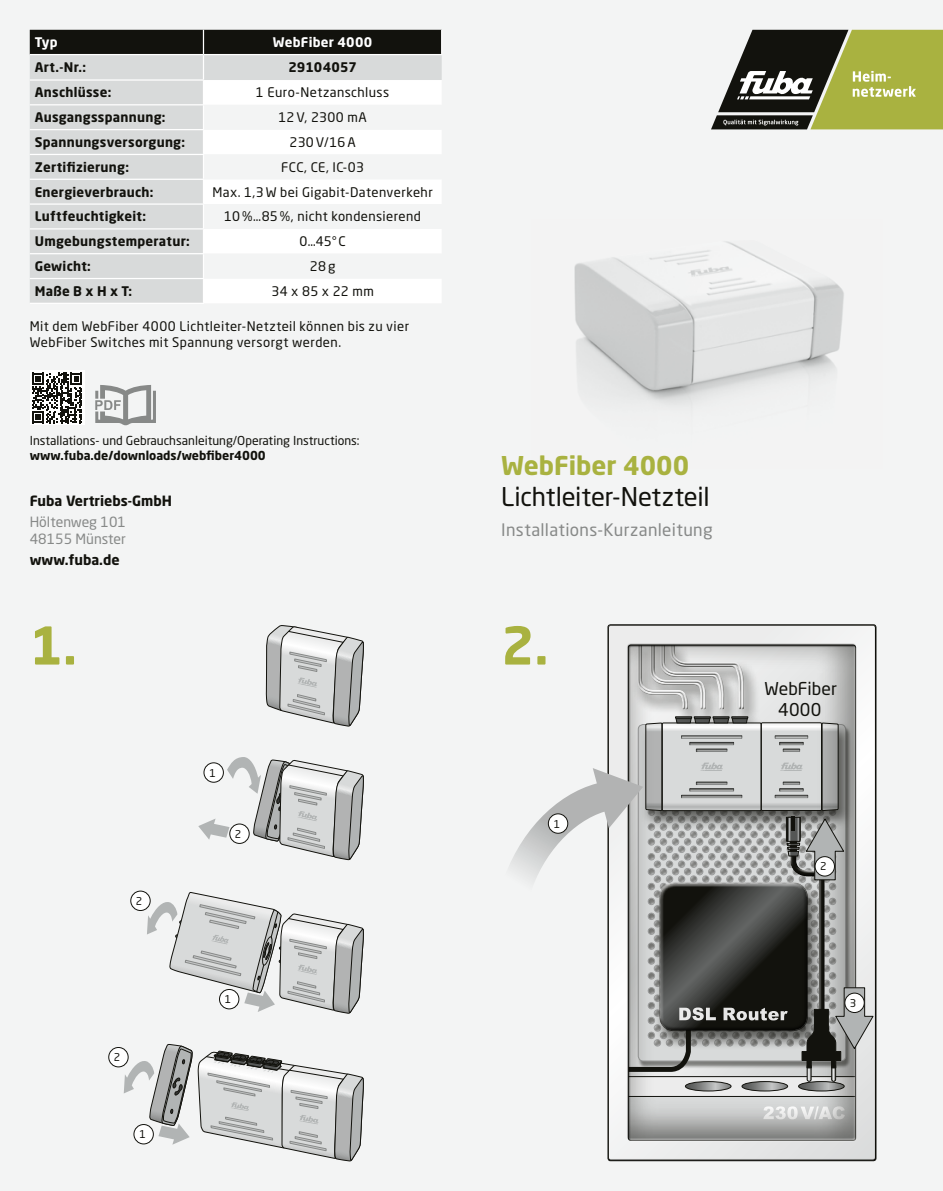
<style>
.page{position:relative;width:943px;height:1191px;background:#f3f4f4}
.page>*{position:absolute;margin:0;border:0;box-sizing:border-box;transform-origin:0 0}
.t1{font:700 51.27px "Neo Sans Pro";color:#a9b240}
.t2{font:25.55px "Neo Sans Pro";letter-spacing:-.01em;color:#12120d}
.t3{font:700 25.55px "Neo Sans Pro";color:#a9b240}
.t4{font:17.5px/21px "Neo Sans Pro";letter-spacing:.005em;color:#12120d;text-align:center}
.t5{font:16.97px "Neo Sans Pro";letter-spacing:.02em;color:#878988}
.t6{font:700 14px "Neo Sans Pro";color:#12120d}
.t7{font:14px/16.8px "Neo Sans Pro";color:#878988}
.t8{font:13.12px/15.8px "Neo Sans Pro";letter-spacing:.03em;color:#12120d}
.t9{font:700 13.12px "Neo Sans Pro";letter-spacing:.02em;color:#12120d}
.t10{font:700 13.12px "Neo Sans Pro";letter-spacing:.02em;color:#fff}
.t11{font:12.25px "Neo Sans Pro";color:#12120d}
.t12{font:700 12.25px "Neo Sans Pro";color:#12120d}
.t13{font:10.67px "Neo Sans Pro";color:#12120d}
</style>
<div class="page">
<img style="left:574px;top:241px;width:270px;height:167px">
<svg style="left:711px;top:30px;width:232px;height:99px"></svg>
<svg style="left:265px;top:625px;width:99px;height:101px"></svg>
<svg style="left:198px;top:757px;width:166px;height:103px"></svg>
<svg style="left:124px;top:1044px;width:240px;height:117px"></svg>
<div style="left:134px;top:1124px;width:19px;height:20px;background:#fff;border-radius:50%"></div>
<div style="left:133px;top:1124px;width:21px;height:20px;border:1px solid #12120d;border-radius:50%"></div>
<svg style="left:147px;top:892px;width:217px;height:122px"></svg>
<div style="left:219px;top:989px;width:20px;height:20px;background:#fff;border-radius:50%"></div>
<div style="left:219px;top:989px;width:20px;height:20px;border:1px solid #12120d;border-radius:50%"></div>
<div style="left:131px;top:891px;width:19px;height:19px;background:#fff;border-radius:50%"></div>
<div style="left:130px;top:890px;width:21px;height:21px;border:1px solid #12120d;border-radius:50%"></div>
<div style="left:109px;top:1047px;width:19px;height:20px;background:#fff;border-radius:50%"></div>
<div style="left:108px;top:1047px;width:21px;height:20px;border:1px solid #12120d;border-radius:50%"></div>
<svg style="left:609px;top:626px;width:265px;height:533px"></svg>
<svg style="left:510px;top:716px;width:364px;height:375px"></svg>
<div style="left:548px;top:814px;width:19px;height:19px;background:#fff;border-radius:50%"></div>
<div style="left:548px;top:813px;width:20px;height:20px;border:1px solid #12120d;border-radius:50%"></div>
<div style="left:815px;top:856px;width:19px;height:20px;background:#fff;border-radius:50%"></div>
<div style="left:814px;top:856px;width:21px;height:20px;border:1px solid #12120d;border-radius:50%"></div>
<div style="left:844px;top:993px;width:20px;height:19px;background:#fff;border-radius:50%"></div>
<div style="left:844px;top:992px;width:20px;height:21px;border:1px solid #12120d;border-radius:50%"></div>
<hr style="left:30px;top:303px;width:174px;height:1px;background:#fff">
<svg style="left:30px;top:30px;width:412px;height:273px"></svg>
<hr style="left:30px;top:54px;width:173px;height:1px;background:#fff">
<hr style="left:203px;top:54px;width:239px;height:1px;background:#fff">
<hr style="left:30px;top:79px;width:174px;height:2px;background:#fff">
<hr style="left:30px;top:179px;width:174px;height:1px;background:#fff">
<hr style="left:30px;top:203px;width:174px;height:2px;background:#fff">
<hr style="left:30px;top:278px;width:174px;height:1px;background:#fff">
<svg style="left:95px;top:385px;width:61px;height:40px"></svg>
<div style="left:30px;top:371px;width:54px;height:54px;background:#fff"></div>
<svg style="left:32px;top:373px;width:50px;height:50px"></svg>
<p class="t10" style="left:35px;top:34px;width:25px">Typ</p>
<p class="t10" style="left:273px;top:34px;width:101px">WebFiber 4000</p>
<p class="t9" style="left:35px;top:59px;width:53px">Art.-Nr.:</p>
<p class="t9" style="left:288px;top:59px;width:70px">29104057</p>
<p class="t9" style="left:35px;top:84px;width:78px">Anschlüsse:</p>
<p class="t8" style="left:256px;top:84px;width:135px">1 Euro-Netzanschluss</p>
<p class="t9" style="left:35px;top:109px;width:132px">Ausgangsspannung:</p>
<p class="t8" style="left:278px;top:109px;width:90px">12V, 2300 mA</p>
<p class="t9" style="left:35px;top:134px;width:152px">Spannungsversorgung:</p>
<p class="t8" style="left:289px;top:134px;width:68px">230V/16A</p>
<p class="t9" style="left:35px;top:158px;width:96px">Zertifizierung:</p>
<p class="t8" style="left:281px;top:159px;width:84px">FCC, CE, IC-03</p>
<p class="t9" style="left:35px;top:183px;width:120px">Energieverbrauch:</p>
<p class="t8" style="left:212px;top:184px;width:222px">Max. 1,3 W bei Gigabit-Datenverkehr</p>
<p class="t9" style="left:35px;top:208px;width:113px">Luftfeuchtigkeit:</p>
<p class="t8" style="left:224px;top:208px;width:198px">10%…85%, nicht kondensierend</p>
<p class="t9" style="left:35px;top:233px;width:157px">Umgebungstemperatur:</p>
<p class="t8" style="left:299px;top:233px;width:48px">0…45° C</p>
<p class="t9" style="left:35px;top:258px;width:58px">Gewicht:</p>
<p class="t8" style="left:310px;top:258px;width:27px">28g</p>
<p class="t9" style="left:35px;top:282px;width:99px">Maße B x H x T:</p>
<p class="t8" style="left:271px;top:283px;width:104px">34 x 85 x 22 mm</p>
<p class="t8" style="left:30px;top:318px;width:381px">Mit dem WebFiber 4000 Lichtleiter-Netzteil können bis zu vier<br>WebFiber Switches mit Spannung versorgt werden.</p>
<p class="t11" style="left:30px;top:433px;width:331px">Installations- und Gebrauchsanleitung/Operating Instructions:</p>
<p class="t12" style="left:30px;top:447px;width:237px">www.fuba.de/downloads/webfiber4000</p>
<p class="t6" style="left:30px;top:492px;width:144px">Fuba Vertriebs-GmbH</p>
<p class="t7" style="left:30px;top:513px;width:98px">Höltenweg 101<br>48155 Münster</p>
<p class="t6" style="left:30px;top:550px;width:91px">www.fuba.de</p>
<h2 class="t3" style="left:501px;top:449px;width:189px">WebFiber 4000</h2>
<h2 class="t2" style="left:501px;top:481px;width:210px">Lichtleiter-Netzteil</h2>
<p class="t5" style="left:501px;top:519px;width:213px">Installations-Kurzanleitung</p>
<h1 class="t1" style="left:30px;top:612px;width:49px">1.</h1>
<h1 class="t1" style="left:501px;top:612px;width:49px">2.</h1>
<p class="t13" style="left:136px;top:894px;width:8px">2</p>
<p class="t13" style="left:114px;top:1050px;width:8px">2</p>
<p class="t13" style="left:139px;top:1127px;width:8px">1</p>
<p class="t13" style="left:209px;top:766px;width:8px">1</p>
<p class="t13" style="left:235px;top:827px;width:8px">2</p>
<p class="t13" style="left:225px;top:992px;width:8px">1</p>
<p class="t13" style="left:554px;top:817px;width:8px">1</p>
<h3 class="t4" style="left:764px;top:677px;width:74px">WebFiber<br>4000</h3>
<p class="t13" style="left:820px;top:860px;width:8px">2</p>
<p class="t13" style="left:849px;top:996px;width:8px">3</p>
</div>
